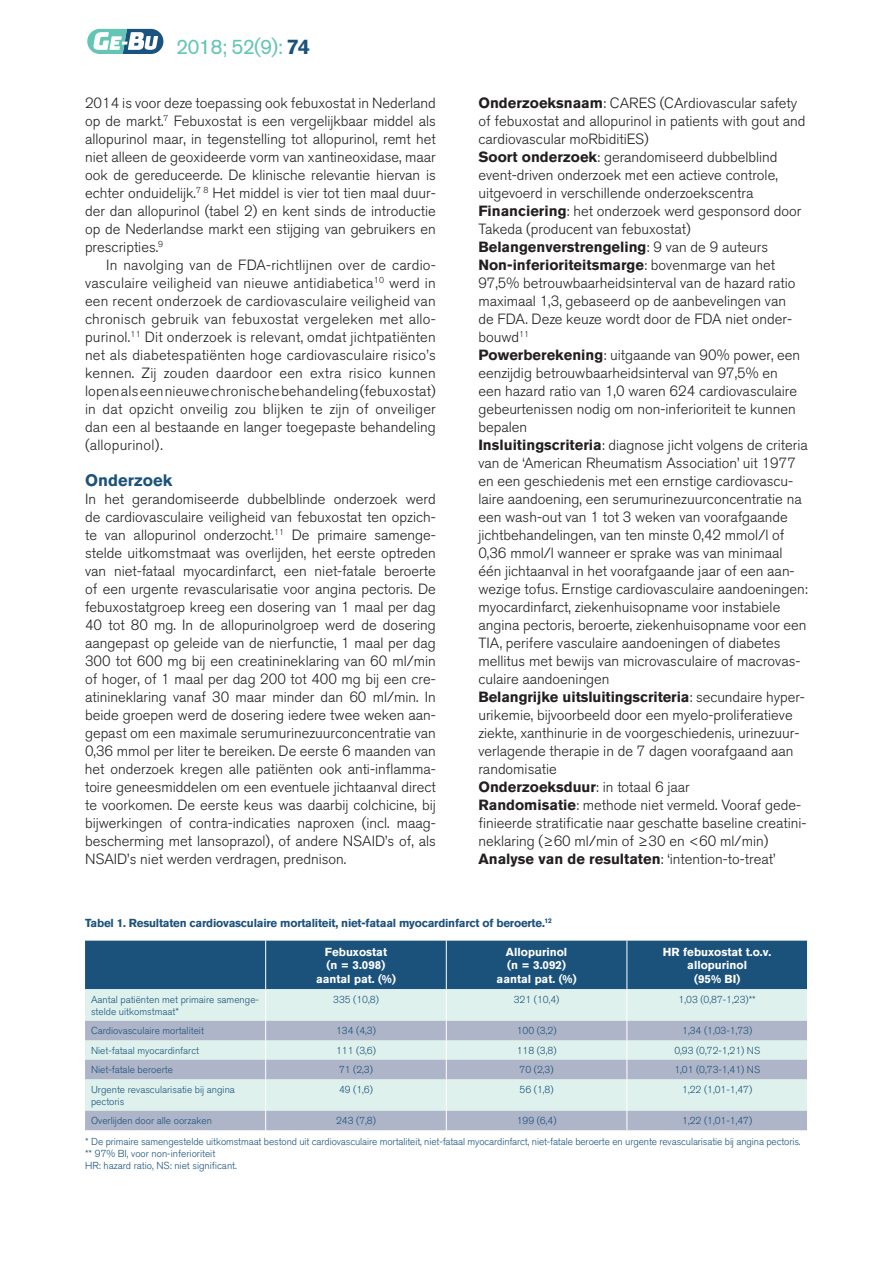
<style>
.page{position:relative;width:893px;height:1263px;background:#fff}
.page>*{position:absolute;margin:0;border:0;box-sizing:border-box;transform-origin:0 0}
.t1{font:21px "Akzidenz Grotesk BQ";letter-spacing:-.04em;color:#65c5b4}
.t2{font:700 16.5px "Akzidenz Grotesk BQ";color:#1b527c}
.t3{font:300 14.7px/18px "Akzidenz Grotesk BQ";color:#231f20;text-align:justify}
.t4{font:700 11.55px/13.8px "Akzidenz Grotesk BQ";color:#fff;text-align:center}
.t5{font:700 11.55px "Akzidenz Grotesk BQ";letter-spacing:-.02em;color:#1b527c}
.t6{font:300 10.05px/12px "Akzidenz Grotesk BQ";color:#1b527c}
.s1{font-weight:700;color:#1b527c}
.s2{font-weight:700}
</style>
<div class="page">
<svg style="left:87px;top:29px;width:76px;height:25px"></svg>
<div style="left:85px;top:941px;width:722px;height:48px;background:#1b527c"></div>
<div style="left:85px;top:989px;width:722px;height:32px;background:#def1ec"></div>
<svg style="left:85px;top:1021px;width:722px;height:109px;background:#c5d1d9"></svg>
<hr style="left:265px;top:941px;width:1px;height:48px;background:#fff">
<hr style="left:446px;top:941px;width:1px;height:48px;background:#fff">
<hr style="left:627px;top:941px;width:1px;height:48px;background:#fff">
<hr style="left:265px;top:989px;width:1px;height:32px;background:#fff">
<hr style="left:446px;top:989px;width:1px;height:32px;background:#fff">
<hr style="left:627px;top:989px;width:1px;height:32px;background:#fff">
<svg style="left:265px;top:1021px;width:1px;height:58px"></svg>
<svg style="left:446px;top:1021px;width:1px;height:58px"></svg>
<svg style="left:627px;top:1021px;width:1px;height:58px"></svg>
<hr style="left:265px;top:1079px;width:1px;height:32px;background:#fff">
<hr style="left:446px;top:1079px;width:1px;height:32px;background:#fff">
<hr style="left:627px;top:1079px;width:1px;height:32px;background:#fff">
<svg style="left:265px;top:1111px;width:1px;height:19px"></svg>
<svg style="left:446px;top:1111px;width:1px;height:19px"></svg>
<svg style="left:627px;top:1111px;width:1px;height:19px"></svg>
<h1 class="t1" style="left:176px;top:34px;width:135px">2018; 52(9): <span class="s1">74</span></h1>
<p class="t3" style="left:85px;top:96px;width:352px">2014 is voor deze toepassing ook febuxostat in Nederland op de markt.<sup>7</sup> Febuxostat is een vergelijkbaar middel als allopurinol maar, in tegenstelling tot allopurinol, remt het niet alleen de geoxideerde vorm van xantineoxidase, maar ook de gereduceerde. De klinische relevantie hiervan is echter onduidelijk.<sup>7</sup> <sup>8</sup> Het middel is vier tot tien maal duur&shy;der dan allopurinol (tabel 2) en kent sinds de introductie op de Nederlandse markt een stijging van gebruikers en prescripties.<sup>9</sup></p>
<p class="t3" style="left:85px;top:258px;width:352px;text-indent:21px">In navolging van de FDA-richtlijnen over de cardio&shy;vasculaire veiligheid van nieuwe antidiabetica<sup>10</sup> werd in een recent onderzoek de cardiovasculaire veiligheid van chronisch gebruik van febuxostat vergeleken met allo&shy;purinol.<sup>11</sup> Dit onderzoek is relevant, omdat jichtpatiënten net als diabetespatiënten hoge cardiovasculaire risico’s kennen. Zij zouden daardoor een extra risico kunnen lopen als een nieuwe chronische behandeling (febuxostat) in dat opzicht onveilig zou blijken te zijn of onveiliger dan een al bestaande en langer toegepaste behandeling (allopurinol).</p>
<p class="t2" style="left:85px;top:474px;width:89px">Onderzoek</p>
<p class="t3" style="left:85px;top:492px;width:352px">In het gerandomiseerde dubbelblinde onderzoek werd de cardiovasculaire veiligheid van febuxostat ten opzich&shy;te van allopurinol onderzocht.<sup>11</sup> De primaire samenge&shy;stelde uitkomstmaat was overlijden, het eerste optreden van niet- fataal myocardinfarct, een niet-fatale beroerte of een urgente revascularisatie voor angina pectoris. De febuxostatgroep kreeg een dosering van 1 maal per dag 40 tot 80 mg. In de allopurinolgroep werd de dosering aangepast op geleide van de nierfunctie, 1 maal per dag 300 tot 600 mg bij een creatinineklaring van 60 ml/min of hoger, of 1 maal per dag 200 tot 400 mg bij een cre&shy;atinineklaring vanaf 30 maar minder dan 60 ml/min. In beide groepen werd de dosering iedere twee weken aan&shy;gepast om een maximale serumurinezuurconcentratie van 0,36 mmol per liter te bereiken. De eerste 6 maanden van het onderzoek kregen alle patiënten ook anti-inflamma&shy;toire geneesmiddelen om een eventuele jichtaanval direct te voorkomen. De eerste keus was daarbij colchicine, bij bijwerkingen of contra-indicaties naproxen (incl. maag&shy;bescherming met lansoprazol), of andere NSAID’s of, als NSAID’s niet werden verdragen, prednison.</p>
<p class="t3" style="left:478px;top:96px;width:331px;text-align:left"><span class="s2">Onderzoeksnaam</span>: CARES (CArdiovascular safety of febuxostat and allopurinol in patients with gout and cardiovascular moRbiditiES)<br><span class="s2">Soort onderzoek</span>: gerandomiseerd dubbelblind event-driven onderzoek met een actieve controle, uitgevoerd in verschillende onderzoekscentra <span class="s2">Financiering</span>: het onderzoek werd gesponsord door Takeda (producent van febuxostat)<br><span class="s2">Belangenverstrengeling</span>: 9 van de 9 auteurs <span class="s2">Non-inferioriteitsmarge</span>: bovenmarge van het 97,5% betrouwbaarheidsinterval van de hazard ratio maximaal 1,3, gebaseerd op de aanbevelingen van<br>de FDA. Deze keuze wordt door de FDA niet onder&shy;bouwd<sup>11<br></sup><span class="s2">Powerberekening</span>: uitgaande van 90% power, een eenzijdig betrouwbaarheidsinterval van 97,5% en<br>een hazard ratio van 1,0 waren 624 cardiovasculaire gebeurtenissen nodig om non-inferioriteit te kunnen bepalen<br><span class="s2">Insluitingscriteria</span>: diagnose jicht volgens de criteria van de ‘American Rheumatism Association’ uit 1977 en een geschiedenis met een ernstige cardiovascu&shy;laire aandoening, een serumurinezuurconcentratie na een wash-out van 1 tot 3 weken van voorafgaande jichtbehandelingen, van ten minste 0,42 mmol/l of 0,36 mmol/l wanneer er sprake was van minimaal één jichtaanval in het voorafgaande jaar of een aan&shy;wezige tofus. Ernstige cardiovasculaire aandoeningen: myocardinfarct, ziekenhuisopname voor instabiele angina pectoris, beroerte, ziekenhuisopname voor een TIA, perifere vasculaire aandoeningen of diabetes mellitus met bewijs van microvasculaire of macrovas&shy;culaire aandoeningen<br><span class="s2">Belangrijke uitsluitingscriteria</span>: secundaire hyper&shy;urikemie, bijvoorbeeld door een myelo-proliferatieve ziekte, xanthinurie in de voorgeschiedenis, urinezuur&shy;verlagende therapie in de 7 dagen voorafgaand aan randomisatie<br><span class="s2">Onderzoeksduur</span>: in totaal 6 jaar<br><span class="s2">Randomisatie</span>: methode niet vermeld. Vooraf gede&shy;finieerde stratificatie naar geschatte baseline creatini&shy;neklaring (≥60 ml/min of ≥30 en &lt;60 ml/min)<br><span class="s2">Analyse van de resultaten</span>: ‘intention-to-treat’</p>
<p class="t5" style="left:85px;top:918px;width:468px">Tabel 1. Resultaten cardiovasculaire mortaliteit, niet-fataal myocardinfarct of beroerte.<sup>12</sup></p>
<p class="t4" style="left:316px;top:946px;width:81px">Febuxostat<br>(n = 3.098) aantal pat. (%)</p>
<p class="t4" style="left:497px;top:946px;width:81px">Allopurinol<br>(n = 3.092) aantal pat. (%)</p>
<p class="t4" style="left:663px;top:946px;width:110px">HR febuxostat t.o.v. allopurinol<br>(95% BI)</p>
<p class="t6" style="left:91px;top:994px;width:169px">Aantal patiënten met primaire samenge&shy;stelde uitkomstmaat*</p>
<p class="t6" style="left:333px;top:994px;width:47px">335 (10,8)</p>
<p class="t6" style="left:514px;top:994px;width:47px">321 (10,4)</p>
<p class="t6" style="left:679px;top:994px;width:79px">1,03 (0,87-1,23)**</p>
<p class="t6" style="left:91px;top:1026px;width:114px">Cardiovasculaire mortaliteit</p>
<p class="t6" style="left:336px;top:1026px;width:41px">134 (4,3)</p>
<p class="t6" style="left:517px;top:1026px;width:41px">100 (3,2)</p>
<p class="t6" style="left:682px;top:1026px;width:72px">1,34 (1,03-1,73)</p>
<p class="t6" style="left:91px;top:1045px;width:110px">Niet-fataal myocardinfarct</p>
<p class="t6" style="left:336px;top:1045px;width:41px">111 (3,6)</p>
<p class="t6" style="left:517px;top:1045px;width:41px">118 (3,8)</p>
<p class="t6" style="left:674px;top:1045px;width:87px">0,93 (0,72-1,21) NS</p>
<p class="t6" style="left:91px;top:1065px;width:83px">Niet-fatale beroerte</p>
<p class="t6" style="left:339px;top:1065px;width:35px">71 (2,3)</p>
<p class="t6" style="left:520px;top:1065px;width:35px">70 (2,3)</p>
<p class="t6" style="left:674px;top:1065px;width:87px">1,01 (0,73-1,41) NS</p>
<p class="t6" style="left:91px;top:1084px;width:145px">Urgente revascularisatie bij angina pectoris</p>
<p class="t6" style="left:339px;top:1084px;width:35px">49 (1,6)</p>
<p class="t6" style="left:520px;top:1084px;width:35px">56 (1,8)</p>
<p class="t6" style="left:682px;top:1084px;width:72px">1,22 (1,01-1,47)</p>
<p class="t6" style="left:91px;top:1116px;width:122px">Overlijden door alle oorzaken</p>
<p class="t6" style="left:336px;top:1116px;width:41px">243 (7,8)</p>
<p class="t6" style="left:517px;top:1116px;width:41px">199 (6,4)</p>
<p class="t6" style="left:85px;top:1111px;width:717px;line-height:21px;text-indent:597px">1,22 (1,01-1,47)<br>* De primaire samengestelde uitkomstmaat bestond uit cardiovasculaire mortaliteit, niet-fataal myocardinfarct, niet-fatale beroerte en urgente revascularisatie bij angina pectoris.</p>
<p class="t6" style="left:85px;top:1149px;width:153px">** 97% BI, voor non-inferioriteit<br>HR: hazard ratio, NS: niet significant.</p>
</div>
